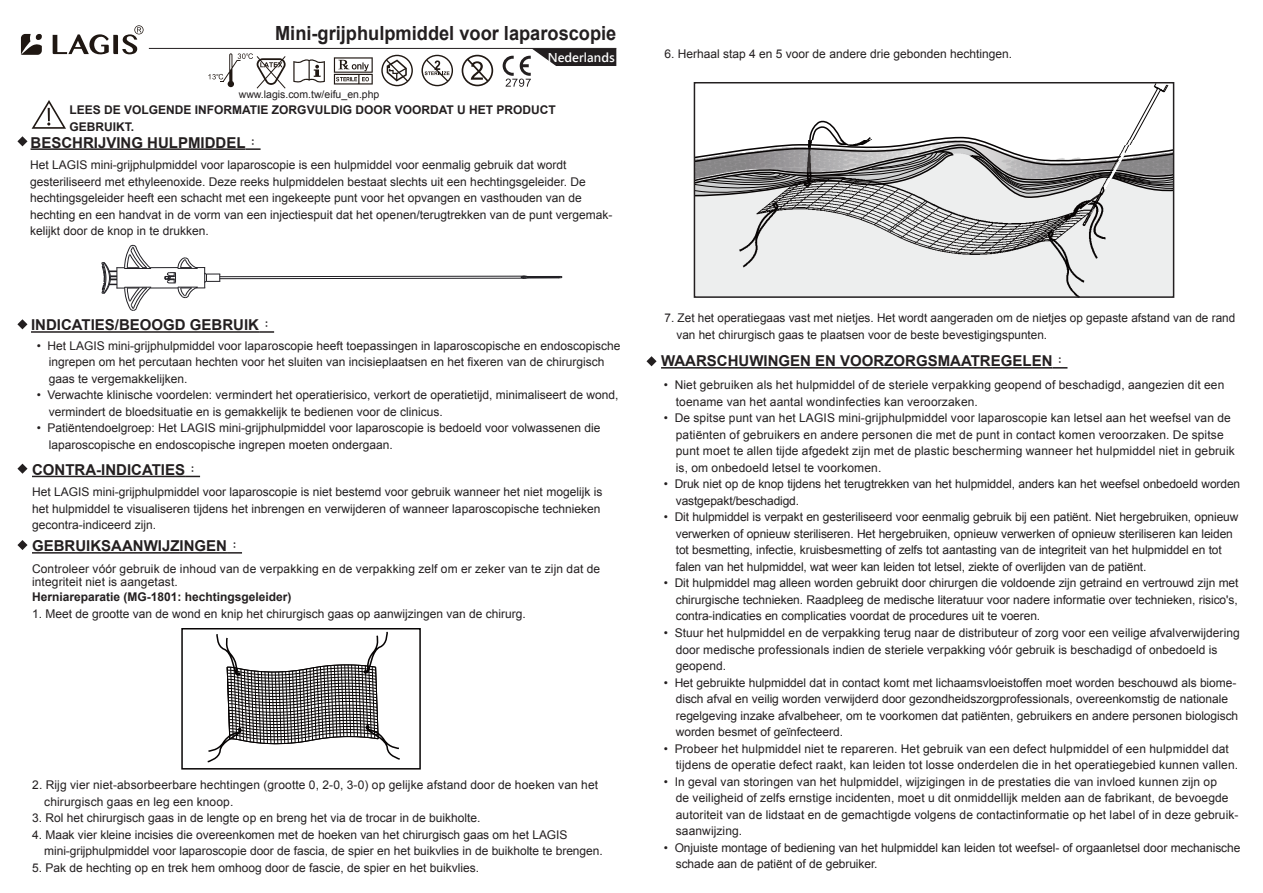
<style>
.page{position:relative;width:1263px;height:893px;background:#fff}
.page>*{position:absolute;margin:0;border:0;box-sizing:border-box;transform-origin:0 0}
.t1{font:700 19.5px "Arial";color:#231f20;scale:.93 1}
.t2{font:700 15px "Arial";color:#231f20}
.t3{font:12px/16.5px "Arial";color:#231f20}
.t4{font:700 12px/16.5px "Arial";color:#231f20}
.t5{font:700 12px "Microsoft Jheng Hei";color:#fff}
.t6{font:10.5px "Arial";color:#231f20}
.s1{font-family:"Adobe Ming Std";font-weight:300}
</style>
<div class="page">
<hr style="left:149px;top:48px;width:467px;height:1px;background:#231f20">
<svg style="left:462px;top:55px;width:31px;height:31px"></svg>
<svg style="left:293px;top:59px;width:32px;height:24px"></svg>
<svg style="left:381px;top:55px;width:32px;height:31px"></svg>
<svg style="left:421px;top:55px;width:32px;height:31px"></svg>
<svg style="left:334px;top:57px;width:39px;height:28px"></svg>
<svg style="left:208px;top:53px;width:78px;height:36px"></svg>
<svg style="left:101px;top:244px;width:462px;height:67px"></svg>
<div style="left:181px;top:628px;width:240px;height:141px;border:2px solid #070404"></div>
<svg style="left:206px;top:630px;width:195px;height:133px"></svg>
<svg style="left:503px;top:48px;width:113px;height:39px"></svg>
<svg style="left:697px;top:85px;width:474px;height:210px"></svg>
<div style="left:694px;top:82px;width:480px;height:216px;border:2px solid #231f20"></div>
<svg style="left:32px;top:100px;width:34px;height:29px"></svg>
<svg style="left:53px;top:25px;width:91px;height:30px"></svg>
<svg style="left:21px;top:34px;width:21px;height:21px"></svg>
<svg style="left:17px;top:136px;width:11px;height:10px"></svg>
<hr style="left:31px;top:148px;width:215px;height:2px;background:#231f20">
<svg style="left:246px;top:148px;width:15px;height:2px"></svg>
<svg style="left:17px;top:319px;width:10px;height:10px"></svg>
<hr style="left:31px;top:331px;width:228px;height:2px;background:#231f20">
<svg style="left:259px;top:331px;width:15px;height:2px"></svg>
<svg style="left:17px;top:464px;width:11px;height:10px"></svg>
<hr style="left:32px;top:476px;width:153px;height:1px;background:#231f20">
<svg style="left:185px;top:476px;width:15px;height:1px"></svg>
<svg style="left:17px;top:540px;width:11px;height:10px"></svg>
<hr style="left:32px;top:552px;width:195px;height:2px;background:#231f20">
<svg style="left:227px;top:552px;width:15px;height:2px"></svg>
<svg style="left:646px;top:356px;width:11px;height:10px"></svg>
<hr style="left:661px;top:367px;width:391px;height:2px;background:#231f20">
<svg style="left:1052px;top:367px;width:15px;height:2px"></svg>
<h1 class="t1" style="left:275px;top:20px;width:368px">Mini-grijphulpmiddel voor laparoscopie</h1>
<p class="t5" style="left:548px;top:50px;width:69px">Nederlands</p>
<p class="t6" style="left:239px;top:88px;width:142px">www.lagis.com.tw/eifu_en.php</p>
<p class="t4" style="left:69px;top:102px;width:488px">LEES DE VOLGENDE INFORMATIE ZORGVULDIG DOOR VOORDAT U HET PRODUCT<br>GEBRUIKT.</p>
<p class="t2" style="left:31px;top:132px;width:232px">BESCHRIJVING HULPMIDDEL<span class="s1">：</span></p>
<p class="t3" style="left:30px;top:157px;width:584px">Het LAGIS mini-grijphulpmiddel voor laparoscopie is een hulpmiddel voor eenmalig gebruik dat wordt gesteriliseerd met ethyleenoxide. Deze reeks hulpmiddelen bestaat slechts uit een hechtingsgeleider. De hechtingsgeleider heeft een schacht met een ingekeepte punt voor het opvangen en vasthouden van de hechting en een handvat in de vorm van een injectiespuit dat het openen/terugtrekken van de punt vergemak&shy;kelijkt door de knop in te drukken.</p>
<p class="t2" style="left:31px;top:315px;width:245px">INDICATIES/BEOOGD GEBRUIK<span class="s1">：</span></p>
<p class="t3" style="left:49px;top:337px;width:573px;text-indent:-12px">• Het LAGIS mini-grijphulpmiddel voor laparoscopie heeft toepassingen in laparoscopische en endoscopische ingrepen om het percutaan hechten voor het sluiten van incisieplaatsen en het fixeren van de chirurgisch gaas te vergemakkelijken.</p>
<p class="t3" style="left:49px;top:387px;width:571px;text-indent:-12px">• Verwachte klinische voordelen: vermindert het operatierisico, verkort de operatietijd, minimaliseert de wond, vermindert de bloedsituatie en is gemakkelijk te bedienen voor de clinicus.</p>
<p class="t3" style="left:49px;top:420px;width:553px;text-indent:-12px">• Patiëntendoelgroep: Het LAGIS mini-grijphulpmiddel voor laparoscopie is bedoeld voor volwassenen die laparoscopische en endoscopische ingrepen moeten ondergaan.</p>
<p class="t2" style="left:32px;top:460px;width:170px">CONTRA-INDICATIES<span class="s1">：</span></p>
<p class="t3" style="left:32px;top:484px;width:572px">Het LAGIS mini-grijphulpmiddel voor laparoscopie is niet bestemd voor gebruik wanneer het niet mogelijk is het hulpmiddel te visualiseren tijdens het inbrengen en verwijderen of wanneer laparoscopische technieken gecontra-indiceerd zijn.</p>
<p class="t3" style="left:32px;top:562px;width:570px;line-height:12.8px">Controleer vóór gebruik de inhoud van de verpakking en de verpakking zelf om er zeker van te zijn dat de integriteit niet is aangetast.</p>
<p class="t2" style="left:32px;top:536px;width:211px">GEBRUIKSAANWIJZINGEN<span class="s1">：</span></p>
<p class="t4" style="left:32px;top:589px;width:261px">Herniareparatie (MG-1801: hechtingsgeleider)</p>
<p class="t3" style="left:32px;top:605px;width:495px">1. Meet de grootte van de wond en knip het chirurgisch gaas op aanwijzingen van de chirurg.</p>
<p class="t3" style="left:44px;top:777px;width:555px;text-indent:-12px">2. Rijg vier niet-absorbeerbare hechtingen (grootte 0, 2-0, 3-0) op gelijke afstand door de hoeken van het chirurgisch gaas en leg een knoop.</p>
<p class="t3" style="left:32px;top:810px;width:450px">3. Rol het chirurgisch gaas in de lengte op en breng het via de trocar in de buikholte.</p>
<p class="t3" style="left:44px;top:826px;width:560px;text-indent:-12px">4. Maak vier kleine incisies die overeenkomen met de hoeken van het chirurgisch gaas om het LAGIS mini-grijphulpmiddel voor laparoscopie door de fascia, de spier en het buikvlies in de buikholte te brengen.</p>
<p class="t3" style="left:32px;top:859px;width:448px">5. Pak de hechting op en trek hem omhoog door de fascie, de spier en het buikvlies.</p>
<p class="t3" style="left:664px;top:46px;width:349px">6. Herhaal stap 4 en 5 voor de andere drie gebonden hechtingen.</p>
<p class="t3" style="left:676px;top:310px;width:560px;text-indent:-12px">7. Zet het operatiegaas vast met nietjes. Het wordt aangeraden om de nietjes op gepaste afstand van de rand van het chirurgisch gaas te plaatsen voor de beste bevestigingspunten.</p>
<p class="t2" style="left:661px;top:351px;width:408px">WAARSCHUWINGEN EN VOORZORGSMAATREGELEN<span class="s1">：</span></p>
<p class="t3" style="left:676px;top:377px;width:550px;text-indent:-12px">• Niet gebruiken als het hulpmiddel of de steriele verpakking geopend of beschadigd, aangezien dit een toename van het aantal wondinfecties kan veroorzaken.</p>
<p class="t3" style="left:676px;top:410px;width:560px;text-indent:-12px">• De spitse punt van het LAGIS mini-grijphulpmiddel voor laparoscopie kan letsel aan het weefsel van de patiënten of gebruikers en andere personen die met de punt in contact komen veroorzaken. De spitse punt moet te allen tijde afgedekt zijn met de plastic bescherming wanneer het hulpmiddel niet in gebruik is, om onbedoeld letsel te voorkomen.</p>
<p class="t3" style="left:676px;top:476px;width:566px;text-indent:-12px">• Druk niet op de knop tijdens het terugtrekken van het hulpmiddel, anders kan het weefsel onbedoeld worden vastgepakt/beschadigd.</p>
<p class="t3" style="left:676px;top:509px;width:564px;text-indent:-12px">• Dit hulpmiddel is verpakt en gesteriliseerd voor eenmalig gebruik bij een patiënt. Niet hergebruiken, opnieuw verwerken of opnieuw steriliseren. Het hergebruiken, opnieuw verwerken of opnieuw steriliseren kan leiden tot besmetting, infectie, kruisbesmetting of zelfs tot aantasting van de integriteit van het hulpmiddel en tot falen van het hulpmiddel, wat weer kan leiden tot letsel, ziekte of overlijden van de patiënt.</p>
<p class="t3" style="left:676px;top:575px;width:564px;text-align:justify;text-indent:-12px">• Dit hulpmiddel mag alleen worden gebruikt door chirurgen die voldoende zijn getraind en vertrouwd zijn met chirurgische technieken. Raadpleeg de medische literatuur voor nadere informatie over technieken, risico's, contra-indicaties en complicaties voordat de procedures uit te voeren.</p>
<p class="t3" style="left:676px;top:625px;width:565px;text-indent:-12px">• Stuur het hulpmiddel en de verpakking terug naar de distributeur of zorg voor een veilige afvalverwijdering door medische professionals indien de steriele verpakking vóór gebruik is beschadigd of onbedoeld is geopend.</p>
<p class="t3" style="left:676px;top:674px;width:564px;text-indent:-12px">• Het gebruikte hulpmiddel dat in contact komt met lichaamsvloeistoffen moet worden beschouwd als biome&shy;disch afval en veilig worden verwijderd door gezondheidszorgprofessionals, overeenkomstig de nationale regelgeving inzake afvalbeheer, om te voorkomen dat patiënten, gebruikers en andere personen biologisch worden besmet of geïnfecteerd.</p>
<p class="t3" style="left:676px;top:740px;width:564px;text-indent:-12px">• Probeer het hulpmiddel niet te repareren. Het gebruik van een defect hulpmiddel of een hulpmiddel dat tijdens de operatie defect raakt, kan leiden tot losse onderdelen die in het operatiegebied kunnen vallen.</p>
<p class="t3" style="left:676px;top:773px;width:564px;text-indent:-12px">• In geval van storingen van het hulpmiddel, wijzigingen in de prestaties die van invloed kunnen zijn op<br>de veiligheid of zelfs ernstige incidenten, moet u dit onmiddellijk melden aan de fabrikant, de bevoegde autoriteit van de lidstaat en de gemachtigde volgens de contactinformatie op het label of in deze gebruik&shy;saanwijzing.</p>
<p class="t3" style="left:676px;top:839px;width:566px;text-indent:-12px">• Onjuiste montage of bediening van het hulpmiddel kan leiden tot weefsel- of orgaanletsel door mechanische schade aan de patiënt of de gebruiker.</p>
</div>
